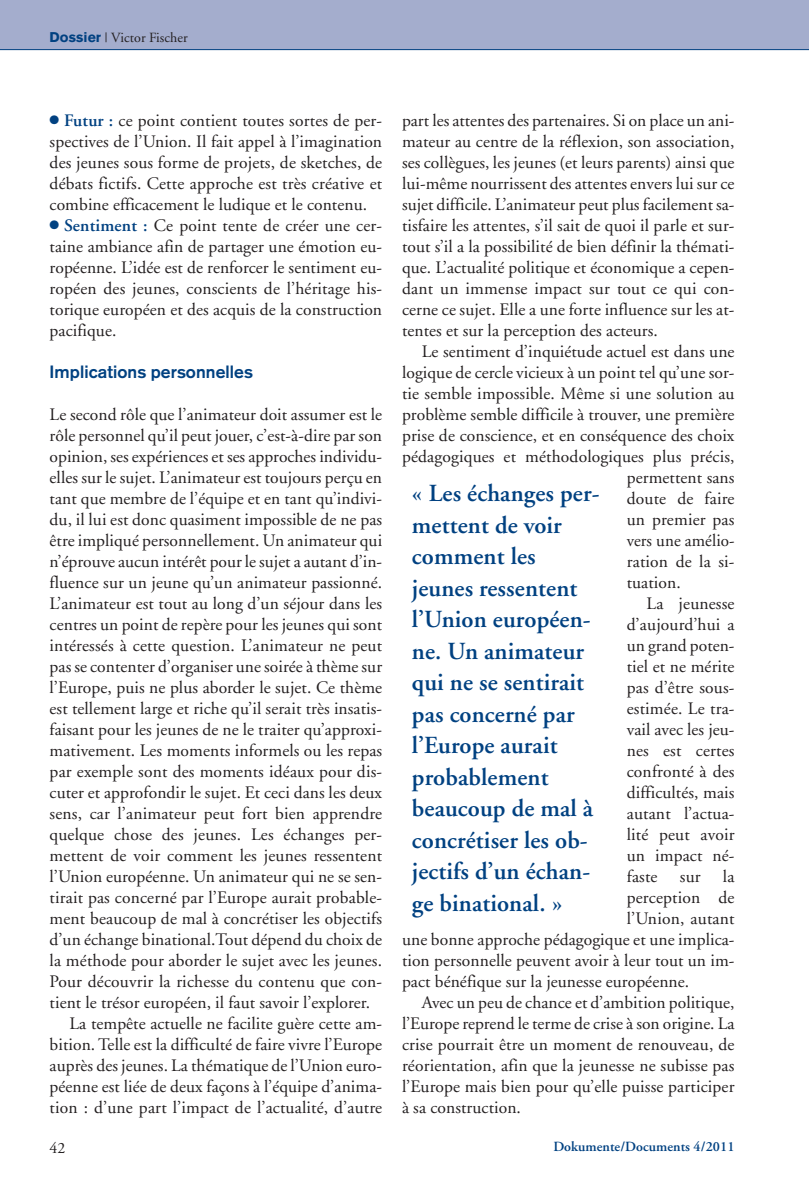
<style>
.page{position:relative;width:809px;height:1191px;background:#fff}
.page>*{position:absolute;margin:0;border:0;box-sizing:border-box;transform-origin:0 0}
.t1{font:600 24.5px/31.5px "Adobe Garamond";letter-spacing:.005em;color:#014181}
.t2{font:17.5px/21px "Adobe Garamond";letter-spacing:.005em;color:#231f20;text-align:justify}
.t3{font:700 17.5px "Akzidenz Grotesk";letter-spacing:.005em;color:#014181}
.t4{font:15.75px "Adobe Garamond";color:#231f20}
.t5{font:600 14px "Adobe Garamond";letter-spacing:.005em;color:#014181}
.t6{font:14px "Adobe Garamond";letter-spacing:.005em;color:#231f20}
.s1{font-family:"Akzidenz Grotesk BE";font-weight:700;color:#014181}
.s2{color:#014181}
.s3{font-weight:600;color:#014181}
</style>
<div class="page">
<div style="left:0;top:0;width:809px;height:50px;background:#a4adcd"></div>
<hr style="left:0;top:49px;width:809px;height:1px;background:#014181">
<p class="t6" style="left:50px;top:32px;width:140px"><span class="s1">Dossier</span> | Victor Fischer</p>
<p class="t2" style="left:50px;top:111px;width:334px"><span class="s2">●</span> <span class="s3">Futur :</span> ce point contient toutes sortes de per&shy;spectives de l’Union. Il fait appel à l’imagination des jeunes sous forme de projets, de sketches, de débats fictifs. Cette approche est très créative et combine efficacement le ludique et le contenu.</p>
<p class="t2" style="left:50px;top:216px;width:334px"><span class="s2">●</span> <span class="s3">Sentiment :</span> Ce point tente de créer une cer&shy;taine ambiance afin de partager une émotion eu&shy;ropéenne. L’idée est de renforcer le sentiment eu&shy;ropéen des jeunes, conscients de l’héritage his&shy;torique européen et des acquis de la construction pacifique.</p>
<p class="t3" style="left:50px;top:366px;width:205px">Implications personnelles</p>
<p class="t2" style="left:50px;top:405px;width:334px">Le second rôle que l’animateur doit assumer est le</p>
<p class="t2" style="left:50px;top:426px;width:334px">rôle personnel qu’il peut jouer, c’est-à-dire par son</p>
<p class="t2" style="left:50px;top:447px;width:334px">opinion, ses expériences et ses approches individu-</p>
<p class="t2" style="left:50px;top:468px;width:334px">elles sur le sujet. L’animateur est toujours perçu en</p>
<p class="t2" style="left:50px;top:489px;width:334px">tant que membre de l’équipe et en tant qu’indivi-</p>
<p class="t2" style="left:50px;top:510px;width:334px">du, il lui est donc quasiment impossible de ne pas</p>
<p class="t2" style="left:50px;top:531px;width:334px">être impliqué personnellement. Un animateur qui</p>
<p class="t2" style="left:50px;top:552px;width:334px">n’éprouve aucun intérêt pour le sujet a autant d’in-</p>
<p class="t2" style="left:50px;top:573px;width:334px">fluence sur un jeune qu’un animateur passionné.</p>
<p class="t2" style="left:50px;top:594px;width:334px">L’animateur est tout au long d’un séjour dans les</p>
<p class="t2" style="left:50px;top:615px;width:334px">centres un point de repère pour les jeunes qui sont</p>
<p class="t2" style="left:50px;top:636px;width:334px">intéressés à cette question. L’animateur ne peut</p>
<p class="t2" style="left:50px;top:657px;width:334px">pas se contenter d’organiser une soirée à thème sur</p>
<p class="t2" style="left:50px;top:678px;width:334px">l’Europe, puis ne plus aborder le sujet. Ce thème</p>
<p class="t2" style="left:50px;top:699px;width:334px">est tellement large et riche qu’il serait très insatis-</p>
<p class="t2" style="left:50px;top:720px;width:334px">faisant pour les jeunes de ne le traiter qu’approxi-</p>
<p class="t2" style="left:50px;top:741px;width:334px">mativement. Les moments informels ou les repas</p>
<p class="t2" style="left:50px;top:762px;width:334px">par exemple sont des moments idéaux pour dis-</p>
<p class="t2" style="left:50px;top:783px;width:334px">cuter et approfondir le sujet. Et ceci dans les deux</p>
<p class="t2" style="left:50px;top:804px;width:334px">sens, car l’animateur peut fort bien apprendre</p>
<p class="t2" style="left:50px;top:825px;width:334px">quelque chose des jeunes. Les échanges per-</p>
<p class="t2" style="left:50px;top:846px;width:334px">mettent de voir comment les jeunes ressentent</p>
<p class="t2" style="left:50px;top:867px;width:334px">l’Union européenne. Un animateur qui ne se sen-</p>
<p class="t2" style="left:50px;top:888px;width:334px">tirait pas concerné par l’Europe aurait probable-</p>
<p class="t2" style="left:50px;top:909px;width:334px">ment beaucoup de mal à concrétiser les objectifs</p>
<p class="t2" style="left:50px;top:930px;width:334px">d’un échange binational.Tout dépend du choix de</p>
<p class="t2" style="left:50px;top:951px;width:334px">la méthode pour aborder le sujet avec les jeunes.</p>
<p class="t2" style="left:50px;top:972px;width:334px">Pour découvrir la richesse du contenu que con-</p>
<p class="t2" style="left:50px;top:993px;width:322px">tient le trésor européen, il faut savoir l’explorer.</p>
<p class="t2" style="left:69px;top:1014px;width:314px">La tempête actuelle ne facilite guère cette am-</p>
<p class="t2" style="left:50px;top:1035px;width:334px">bition.Telle est la difficulté de faire vivre l’Europe</p>
<p class="t2" style="left:50px;top:1056px;width:334px">auprès des jeunes. La thématique de l’Union euro-</p>
<p class="t2" style="left:50px;top:1077px;width:334px">péenne est liée de deux façons à l’équipe d’anima-</p>
<p class="t2" style="left:50px;top:1098px;width:334px">tion : d’une part l’impact de l’actualité, d’autre</p>
<p class="t2" style="left:402px;top:111px;width:334px">part les attentes des partenaires. Si on place un ani&shy;mateur au centre de la réflexion, son association, ses collègues, les jeunes (et leurs parents) ainsi que lui-même nourrissent des attentes envers lui sur ce sujet difficile. L’animateur peut plus facilement sa&shy;tisfaire les attentes, s’il sait de quoi il parle et sur&shy;tout s’il a la possibilité de bien définir la thémati&shy;que. L’actualité politique et économique a cepen&shy;dant un immense impact sur tout ce qui con&shy;cerne ce sujet. Elle a une forte influence sur les at&shy;tentes et sur la perception des acteurs.</p>
<p class="t2" style="left:422px;top:342px;width:314px">Le sentiment d’inquiétude actuel est dans une</p>
<p class="t2" style="left:402px;top:363px;width:334px">logique de cercle vicieux à un point tel qu’une sor-</p>
<p class="t2" style="left:402px;top:384px;width:334px">tie semble impossible. Même si une solution au</p>
<p class="t2" style="left:402px;top:405px;width:334px">problème semble difficile à trouver, une première</p>
<p class="t2" style="left:402px;top:426px;width:334px">prise de conscience, et en conséquence des choix</p>
<p class="t2" style="left:402px;top:447px;width:334px">pédagogiques et méthodologiques plus précis,</p>
<p class="t2" style="left:626px;top:468px;width:109px">permettent sans</p>
<p class="t2" style="left:626px;top:489px;width:109px">doute de faire</p>
<p class="t2" style="left:626px;top:510px;width:109px">un premier pas</p>
<p class="t2" style="left:626px;top:531px;width:109px">vers une amélio-</p>
<p class="t2" style="left:626px;top:552px;width:109px">ration de la si-</p>
<p class="t2" style="left:626px;top:573px;width:55px">tuation.</p>
<p class="t2" style="left:646px;top:594px;width:89px">La jeunesse</p>
<p class="t2" style="left:626px;top:615px;width:109px">d’aujourd’hui a</p>
<p class="t2" style="left:626px;top:636px;width:109px">un grand poten-</p>
<p class="t2" style="left:626px;top:657px;width:109px">tiel et ne mérite</p>
<p class="t2" style="left:626px;top:678px;width:109px">pas d’être sous-</p>
<p class="t2" style="left:626px;top:699px;width:109px">estimée. Le tra-</p>
<p class="t2" style="left:626px;top:720px;width:109px">vail avec les jeu-</p>
<p class="t2" style="left:626px;top:741px;width:109px">nes est certes</p>
<p class="t2" style="left:626px;top:762px;width:109px">confronté à des</p>
<p class="t2" style="left:626px;top:783px;width:109px">difficultés, mais</p>
<p class="t2" style="left:626px;top:804px;width:109px">autant l’actua-</p>
<p class="t2" style="left:626px;top:825px;width:109px">lité peut avoir</p>
<p class="t2" style="left:626px;top:846px;width:109px">un impact né-</p>
<p class="t2" style="left:626px;top:867px;width:32px">faste</p>
<p class="t2" style="left:680px;top:867px;width:22px">sur</p>
<p class="t2" style="left:723px;top:867px;width:13px">la</p>
<p class="t2" style="left:626px;top:888px;width:109px">perception de</p>
<p class="t2" style="left:626px;top:909px;width:109px">l’Union, autant</p>
<p class="t2" style="left:402px;top:930px;width:334px">une bonne approche pédagogique et une implica-</p>
<p class="t2" style="left:402px;top:951px;width:334px">tion personnelle peuvent avoir à leur tout un im-</p>
<p class="t2" style="left:402px;top:972px;width:289px">pact bénéfique sur la jeunesse européenne.</p>
<p class="t2" style="left:422px;top:993px;width:314px">Avec un peu de chance et d’ambition politique,</p>
<p class="t2" style="left:402px;top:1014px;width:334px">l’Europe reprend le terme de crise à son origine. La</p>
<p class="t2" style="left:402px;top:1035px;width:334px">crise pourrait être un moment de renouveau, de</p>
<p class="t2" style="left:402px;top:1056px;width:334px">réorientation, afin que la jeunesse ne subisse pas</p>
<p class="t2" style="left:402px;top:1077px;width:334px">l’Europe mais bien pour qu’elle puisse participer</p>
<p class="t2" style="left:402px;top:1098px;width:120px">à sa construction.</p>
<p class="t1" style="left:412px;top:479px;width:189px">« Les échanges per&shy;mettent de voir comment les jeunes ressentent l’Union européen&shy;ne. Un animateur qui ne se sentirait pas concerné par l’Europe aurait probablement beaucoup de mal à concrétiser les ob&shy;jectifs d’un échan&shy;ge binational. »</p>
<p class="t4" style="left:50px;top:1141px;width:17px">42</p>
<p class="t5" style="left:553px;top:1141px;width:183px">Dokumente/Documents 4/2011</p>
</div>
